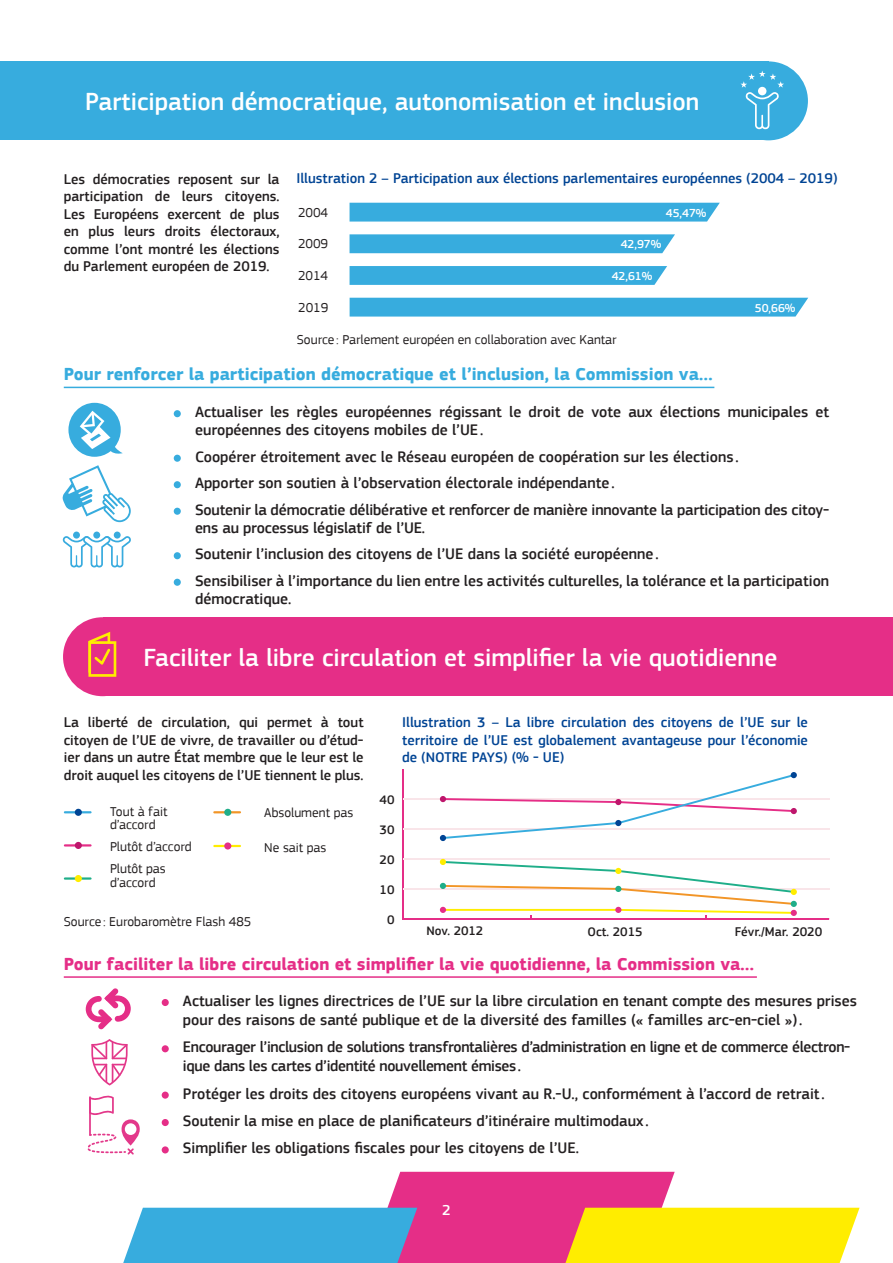
<style>
.page{position:relative;width:893px;height:1263px;background:#fff}
.page>*{position:absolute;margin:0;border:0;box-sizing:border-box;transform-origin:0 0}
.small_title{font:500 25.5px "PF Square Sans Pro";color:#fff}
.Paragraphe_10pts{font:700 18px "PF Square Sans Pro";color:#e52e87}
.Paragraphe_10pts-2{font:700 18px "PF Square Sans Pro";color:#37acde}
.Paragraphe_10pts-3{font:500 15.75px/18px "PF Square Sans Pro";color:#231f20}
.Paragraphe_10pts-4{font:500 15.75px/18.9px "PF Square Sans Pro";letter-spacing:-.02em;color:#231f20}
.t1{font:500 15px "PF Square Sans Pro";color:#fff}
.Paragraphe_10pts-5{font:500 14.55px/17.4px "PF Square Sans Pro";color:#231f20;text-align:justify}
.Paragraphe_10pts-6{font:500 14.55px/17.4px "PF Square Sans Pro";color:#004494;text-align:justify}
.légende{font:13.5px "PF Square Sans Pro";color:#231f20}
.Paragraphe_9pt{font:13.5px/13.5px "PF Square Sans Pro";color:#231f20}
.Paragraphe_10pts-7{font:500 13.05px "PF Square Sans Pro";color:#231f20}
.t2{font:500 12.9px "PF Square Sans Pro";color:#231f20}
.texte_infographie_ve{font:500 12px "PF Square Sans Pro";color:#fff}
</style>
<div class="page">
<svg style="left:123px;top:1172px;width:737px;height:91px"></svg>
<div style="left:0;top:61px;width:769px;height:79px;background:#37acde"></div>
<div style="left:729px;top:61px;width:79px;height:79px;background:#37acde;border-radius:50%"></div>
<svg style="left:740px;top:71px;width:44px;height:58px"></svg>
<hr style="left:402px;top:769px;width:1px;height:150px;background:#e52e87">
<hr style="left:403px;top:828px;width:426px;height:1px;background:#f9e5e9">
<hr style="left:403px;top:798px;width:426px;height:2px;background:#f9e5e9">
<svg style="left:403px;top:858px;width:426px;height:61px"></svg>
<svg style="left:440px;top:772px;width:357px;height:69px"></svg>
<div style="left:63px;top:617px;width:79px;height:79px;background:#e52e87;border-radius:50%"></div>
<div style="left:104px;top:617px;width:789px;height:79px;background:#e52e87"></div>
<svg style="left:88px;top:632px;width:28px;height:45px"></svg>
<hr style="left:214px;top:845px;width:26px;height:2px;background:#ffed00">
<svg style="left:224px;top:842px;width:7px;height:7px"></svg>
<hr style="left:214px;top:811px;width:26px;height:2px;background:#f29527">
<svg style="left:224px;top:809px;width:7px;height:7px"></svg>
<hr style="left:65px;top:877px;width:26px;height:3px;background:#1fae89">
<svg style="left:75px;top:875px;width:7px;height:7px"></svg>
<hr style="left:65px;top:844px;width:26px;height:2px;background:#e52e87">
<svg style="left:75px;top:842px;width:7px;height:7px"></svg>
<hr style="left:65px;top:811px;width:26px;height:2px;background:#37acde">
<svg style="left:75px;top:809px;width:7px;height:7px"></svg>
<svg style="left:350px;top:203px;width:370px;height:19px;background:#3fafdf"></svg>
<svg style="left:350px;top:234px;width:325px;height:19px;background:#3eafdf"></svg>
<svg style="left:350px;top:266px;width:317px;height:19px;background:#3caede"></svg>
<div style="left:350px;top:298px;width:458px;height:19px;background:#37acde"></div>
<hr style="left:64px;top:387px;width:650px;height:1px;background:#37acde">
<hr style="left:64px;top:976px;width:693px;height:2px;background:#e52e87">
<div style="left:174px;top:410px;width:7px;height:7px;background:#37acde;border-radius:50%"></div>
<div style="left:174px;top:455px;width:7px;height:7px;background:#37acde;border-radius:50%"></div>
<div style="left:174px;top:481px;width:7px;height:7px;background:#37acde;border-radius:50%"></div>
<div style="left:174px;top:508px;width:7px;height:7px;background:#37acde;border-radius:50%"></div>
<div style="left:174px;top:552px;width:7px;height:7px;background:#37acde;border-radius:50%"></div>
<div style="left:174px;top:579px;width:7px;height:7px;background:#37acde;border-radius:50%"></div>
<svg style="left:62px;top:465px;width:69px;height:57px"></svg>
<svg style="left:68px;top:402px;width:55px;height:55px"></svg>
<div style="left:114px;top:531px;width:7px;height:8px;background:#38abde;border-radius:50%"></div>
<div style="left:73px;top:531px;width:7px;height:8px;background:#38abde;border-radius:50%"></div>
<svg style="left:63px;top:536px;width:68px;height:31px"></svg>
<div style="left:93px;top:531px;width:7px;height:8px;background:#38abde;border-radius:50%"></div>
<div style="left:162px;top:999px;width:7px;height:7px;background:#e52e87;border-radius:50%"></div>
<div style="left:162px;top:1045px;width:7px;height:7px;background:#e52e87;border-radius:50%"></div>
<div style="left:162px;top:1091px;width:7px;height:8px;background:#e52e87;border-radius:50%"></div>
<div style="left:162px;top:1119px;width:7px;height:7px;background:#e52e87;border-radius:50%"></div>
<div style="left:162px;top:1146px;width:7px;height:7px;background:#e52e87;border-radius:50%"></div>
<svg style="left:86px;top:988px;width:45px;height:41px"></svg>
<svg style="left:91px;top:1039px;width:37px;height:46px"></svg>
<svg style="left:88px;top:1095px;width:52px;height:59px"></svg>
<div style="left:125px;top:1123px;width:11px;height:12px;background:#fff;border-radius:50%"></div>
<p class="small_title" style="left:85px;top:87px;width:616px">Participation démocratique, autonomisation et inclusion</p>
<p class="Paragraphe_10pts-5" style="left:64px;top:171px;width:217px">Les démocraties reposent sur la participation de leurs citoyens.<br>Les Européens exercent de plus en plus leurs droits électoraux, comme l’ont montré les élections du Parlement européen de 2019.</p>
<p class="Paragraphe_10pts-6" style="left:296px;top:170px;width:543px">Illustration 2 – Participation aux élections parlementaires européennes (2004 – 2019)</p>
<p class="Paragraphe_9pt" style="left:298px;top:205px;width:32px">2004</p>
<p class="texte_infographie_ve" style="left:666px;top:206px;width:42px">45,47%</p>
<p class="Paragraphe_9pt" style="left:298px;top:237px;width:32px">2009</p>
<p class="texte_infographie_ve" style="left:621px;top:237px;width:42px">42,97%</p>
<p class="Paragraphe_9pt" style="left:298px;top:269px;width:32px">2014</p>
<p class="texte_infographie_ve" style="left:612px;top:269px;width:42px">42,61%</p>
<p class="Paragraphe_9pt" style="left:298px;top:300px;width:32px">2019</p>
<p class="texte_infographie_ve" style="left:755px;top:301px;width:42px">50,66%</p>
<p class="légende" style="left:297px;top:332px;width:321px">Source : Parlement européen en collaboration avec Kantar</p>
<p class="Paragraphe_10pts-2" style="left:64px;top:363px;width:650px">Pour renforcer la participation démocratique et l’inclusion, la Commission va…</p>
<p class="Paragraphe_10pts-3" style="left:195px;top:403px;width:636px">Actualiser les règles européennes régissant le droit de vote aux élections municipales et européennes des citoyens mobiles de l’UE.</p>
<p class="Paragraphe_10pts-3" style="left:195px;top:448px;width:545px">Coopérer étroitement avec le Réseau européen de coopération sur les élections .</p>
<p class="Paragraphe_10pts-3" style="left:195px;top:474px;width:421px">Apporter son soutien à l’observation électorale indépendante.</p>
<p class="Paragraphe_10pts-3" style="left:195px;top:501px;width:636px">Soutenir la démocratie délibérative et renforcer de manière innovante la participation des citoy&shy;ens au processus législatif de l’UE.</p>
<p class="Paragraphe_10pts-3" style="left:195px;top:545px;width:465px">Soutenir l’inclusion des citoyens de l’UE dans la société européenne.</p>
<p class="Paragraphe_10pts-3" style="left:195px;top:572px;width:636px">Sensibiliser à l’importance du lien entre les activités culturelles, la tolérance et la participation démocratique.</p>
<p class="small_title" style="left:143px;top:643px;width:635px">Faciliter la libre circulation et simplifier la vie quotidienne</p>
<p class="Paragraphe_10pts-5" style="left:64px;top:714px;width:301px">La liberté de circulation, qui permet à tout citoyen de l’UE de vivre, de travailler ou d’étud&shy;ier dans un autre État membre que le leur est le droit auquel les citoyens de l’UE tiennent le plus.</p>
<p class="Paragraphe_10pts-6" style="left:402px;top:714px;width:407px">Illustration 3 – La libre circulation des citoyens de l’UE sur le territoire de l’UE est globalement avantageuse pour l’économie de (NOTRE PAYS) (% - UE)</p>
<p class="Paragraphe_9pt" style="left:110px;top:805px;width:59px">Tout à fait d’accord</p>
<p class="Paragraphe_9pt" style="left:110px;top:840px;width:83px">Plutôt d’accord</p>
<p class="Paragraphe_9pt" style="left:110px;top:862px;width:57px">Plutôt pas d’accord</p>
<p class="légende" style="left:64px;top:914px;width:189px">Source : Eurobaromètre Flash 485</p>
<p class="légende" style="left:264px;top:805px;width:90px">Absolument pas</p>
<p class="légende" style="left:264px;top:839px;width:64px">Ne sait pas</p>
<p class="t2" style="left:380px;top:792px;width:16px">40</p>
<p class="t2" style="left:380px;top:822px;width:16px">30</p>
<p class="t2" style="left:380px;top:852px;width:16px">20</p>
<p class="t2" style="left:380px;top:882px;width:16px">10</p>
<p class="t2" style="left:387px;top:912px;width:9px">0</p>
<p class="t2" style="left:427px;top:923px;width:58px">Nov. 2012</p>
<p class="t2" style="left:588px;top:924px;width:57px">Oct. 2015</p>
<p class="Paragraphe_10pts-7" style="left:735px;top:924px;width:89px">Févr./Mar. 2020</p>
<p class="Paragraphe_10pts" style="left:64px;top:953px;width:692px">Pour faciliter la libre circulation et simplifier la vie quotidienne, la Commission va…</p>
<p class="Paragraphe_10pts-3" style="left:183px;top:992px;width:676px;line-height:18.9px">Actualiser les lignes directrices de l’UE sur la libre circulation en tenant compte des mesures prises pour des raisons de santé publique et de la diversité des familles (« familles arc-en-ciel »).</p>
<p class="Paragraphe_10pts-4" style="left:183px;top:1038px;width:669px">Encourager l’inclusion de solutions transfrontalières d’administration en ligne et de commerce électron&shy;ique dans les cartes d’identité nouvellement émises.</p>
<p class="Paragraphe_10pts-3" style="left:183px;top:1085px;width:643px">Protéger les droits des citoyens européens vivant au R.-U., conformément à l’accord de retrait.</p>
<p class="Paragraphe_10pts-3" style="left:183px;top:1112px;width:467px">Soutenir la mise en place de planificateurs d’itinéraire multimodaux .</p>
<p class="Paragraphe_10pts-3" style="left:183px;top:1139px;width:397px">Simplifier les obligations fiscales pour les citoyens de l’UE.</p>
<p class="t1" style="left:442px;top:1201px;width:10px">2</p>
</div>
